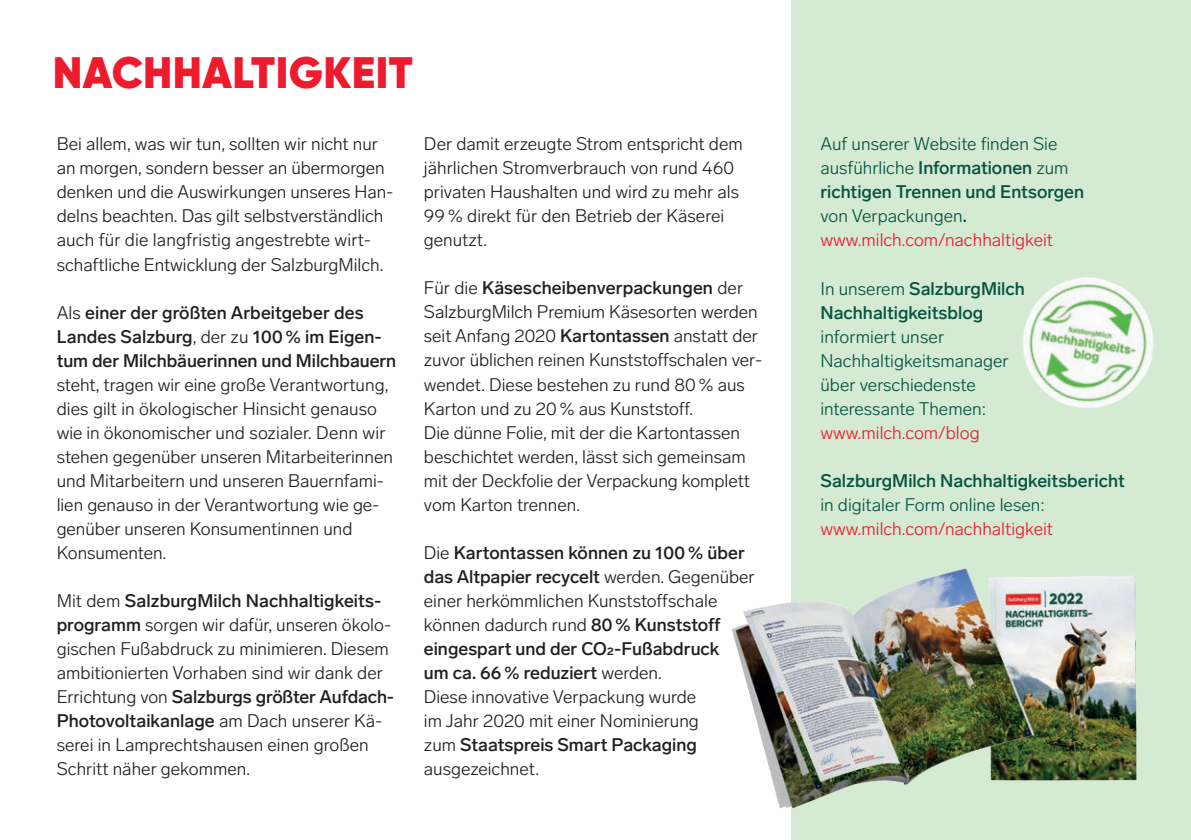
<style>
.page{position:relative;width:1191px;height:840px;background:#fff}
.page>*{position:absolute;margin:0;border:0;box-sizing:border-box;transform-origin:0 0}
.t1{font:900 44px "Gilroy";letter-spacing:.01em;color:#ee1b2d}
.t2{font:300 18px/24px "Lab Grotesque";color:#231f20}
.t3{font:300 18px/24px "Lab Grotesque";color:#065341}
.t4{font:500 18px/24px "Lab Grotesque";letter-spacing:.005em;color:#231f20}
.t5{font:500 18px/24px "Lab Grotesque";color:#065341}
.t6{font:300 18px "Lab Grotesque";color:#ee1b2d}
.s1{font-weight:300}
.s2{font-weight:500}
.s3{color:#ee1b2d}
</style>
<div class="page">
<div style="left:791px;top:0;width:400px;height:839px;background:#d4ead3"></div>
<img style="left:732px;top:568px;width:405px;height:241px">
<img style="left:1023px;top:277px;width:131px;height:131px">
<h1 class="t1" style="left:53px;top:44px;width:362px">NACHHALTIGKEIT</h1>
<p class="t2" style="left:57px;top:132px;width:338px">Bei allem, was wir tun, sollten wir nicht nur an morgen, sondern besser an übermorgen denken und die Auswirkungen unseres Han&shy;delns beachten. Das gilt selbstverständlich auch für die langfristig angestrebte wirt&shy;schaftliche Entwicklung der SalzburgMilch.</p>
<p class="t4" style="left:57px;top:300px;width:341px"><span class="s1">Als</span> einer der größten Arbeitgeber des<br>Landes Salzburg<span class="s1">, der zu</span> 100 % im Eigen&shy;tum der Milchbäuerinnen und Milchbauern</p>
<p class="t2" style="left:57px;top:372px;width:338px">steht, tragen wir eine große Verantwortung, dies gilt in ökologischer Hinsicht genauso wie in ökonomischer und sozialer. Denn wir stehen gegenüber unseren Mitarbeiterinnen und Mitarbeitern und unseren Bauernfami&shy;lien genauso in der Verantwortung wie ge&shy;genüber unseren Konsumentinnen und Konsumenten.</p>
<p class="t2" style="left:57px;top:588px;width:339px">Mit dem <span class="s2">SalzburgMilch Nachhaltigkeits&shy;programm</span> sorgen wir dafür, unseren ökolo&shy;gischen Fußabdruck zu minimieren. Diesem ambitionierten Vorhaben sind wir dank der Errichtung von <span class="s2">Salzburgs größter Aufdach-Photovoltaikanlage</span> am Dach unserer Kä&shy;serei in Lamprechtshausen einen großen Schritt näher gekommen.</p>
<p class="t2" style="left:424px;top:132px;width:320px">Der damit erzeugte Strom entspricht dem jährlichen Stromverbrauch von rund 460 privaten Haushalten und wird zu mehr als 99 % direkt für den Betrieb der Käserei genutzt.</p>
<p class="t2" style="left:424px;top:276px;width:340px">Für die <span class="s2">Käsescheibenverpackungen</span> der SalzburgMilch Premium Käsesorten werden seit Anfang 2020 <span class="s2">Kartontassen</span> anstatt der zuvor üblichen reinen Kunststoffschalen ver&shy;wendet. Diese bestehen zu rund 80 % aus Karton und zu 20 % aus Kunststoff.<br>Die dünne Folie, mit der die Kartontassen beschichtet werden, lässt sich gemeinsam mit der Deckfolie der Verpackung komplett vom Karton trennen.</p>
<p class="t2" style="left:424px;top:540px;width:332px">Die <span class="s2">Kartontassen können zu 100 % über das Altpapier recycelt</span> werden. Gegenüber einer herkömmlichen Kunststoffschale können dadurch rund <span class="s2">80 % Kunststoff eingespart und der CO2-Fußabdruck<br>um ca. 66 % reduziert</span> werden.<br>Diese innovative Verpackung wurde<br>im Jahr 2020 mit einer Nominierung<br>zum <span class="s2">Staatspreis Smart Packaging </span>ausgezeichnet.</p>
<p class="t3" style="left:820px;top:132px;width:265px">Auf unserer Website finden Sie ausführliche <span class="s2">Informationen</span> zum <span class="s2">richtigen Trennen und Entsorgen </span>von Verpackungen<span class="s2">. </span><span class="s3">www.milch.com/nachhaltigkeit</span></p>
<p class="t5" style="left:820px;top:276px;width:206px"><span class="s1">In unserem</span> SalzburgMilch<br>Nachhaltigkeitsblog</p>
<p class="t3" style="left:820px;top:324px;width:190px">informiert unser<br>Nachhaltigkeitsmanager über verschiedenste interessante Themen:</p>
<p class="t6" style="left:820px;top:421px;width:161px">www.milch.com/blog</p>
<p class="t5" style="left:820px;top:468px;width:306px">SalzburgMilch Nachhaltigkeitsbericht</p>
<p class="t3" style="left:820px;top:492px;width:226px">in digitaler Form online lesen:</p>
<p class="t6" style="left:820px;top:517px;width:234px">www.milch.com/nachhaltigkeit</p>
</div>
